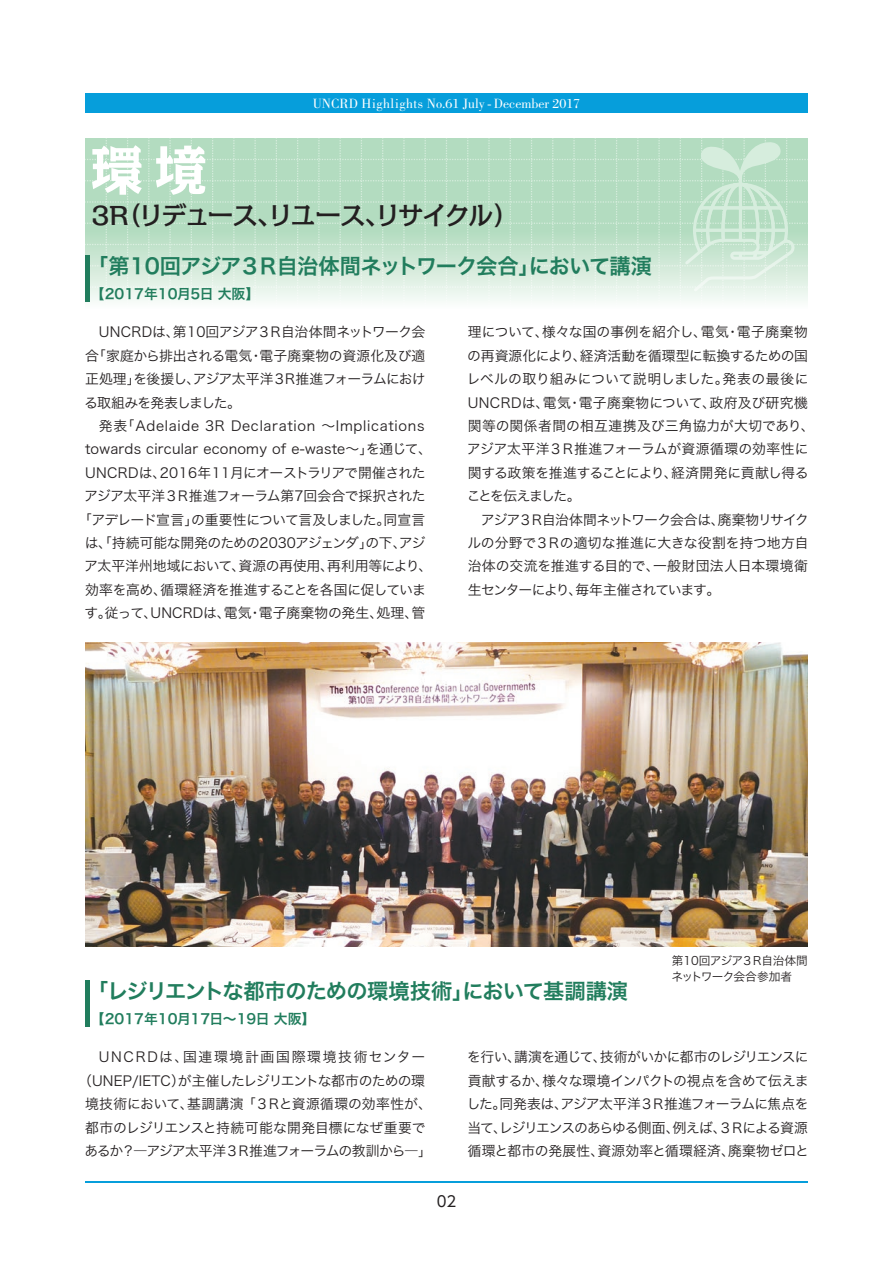
<style>
.page{position:relative;width:893px;height:1263px;background:#fff}
.page>*{position:absolute;margin:0;border:0;box-sizing:border-box;transform-origin:0 0}
.t1{font:700 53.1px "Kakumin Pro";color:#fff}
.t2{font:500 25.5px "Kakumin Pro";letter-spacing:-.085em;color:#231f20}
.t3{font:21.3px "Hira Kaku Pro N W6";letter-spacing:-.045em;color:#217d5d}
.t4{font:14.85px "UD Shin Go Pro";color:#231f20}
.t5{font:13.8px/23.4px "Hira Kaku Pro N W3";letter-spacing:-.005em;color:#231f20;text-align:justify}
.t6{font:13.8px "Hira Kaku Pro N W3";letter-spacing:.015em;color:#231f20}
.t7{font:13.8px "Hira Kaku Pro N W3";letter-spacing:-.035em;color:#231f20}
.t8{font:13.8px "Hira Kaku Pro N W3";letter-spacing:.05em;color:#231f20}
.t9{font:13.8px "Bodoni";color:#fff}
.t10{font:13.8px "Hira Kaku Pro N W6";color:#217d5d}
.t11{font:13.8px "Hira Kaku Pro N W3";letter-spacing:-.03em;color:#231f20}
.t12{font:13.8px "Hira Kaku Pro N W3";letter-spacing:-.05em;color:#231f20}
.t13{font:13.8px "Hira Kaku Pro N W3";letter-spacing:-.075em;color:#231f20}
.t14{font:13.8px "Hira Kaku Pro N W3";letter-spacing:-.04em;color:#231f20}
.t15{font:13.8px "Hira Kaku Pro N W3";letter-spacing:.125em;color:#231f20}
.t16{font:11.7px/15.9px "Hira Kaku Pro N W3";letter-spacing:-.055em;color:#231f20}
</style>
<div class="page">
<svg style="left:85px;top:138px;width:723px;height:164px;background:#c3e3cd"></svg>
<img style="left:85px;top:642px;width:723px;height:304px">
<hr style="left:85px;top:255px;width:4px;height:47px;background:#217d5d">
<hr style="left:85px;top:980px;width:4px;height:47px;background:#217d5d">
<div style="left:85px;top:94px;width:723px;height:19px;background:#069edb"></div>
<hr style="left:85px;top:1181px;width:723px;height:1px;background:#069edb">
<p class="t9" style="left:313px;top:96px;width:269px">UNCRD Highlights No.61 July - December 2017</p>
<h1 class="t1" style="left:90px;top:128px;width:118px">環境</h1>
<h2 class="t2" style="left:91px;top:195px;width:429px">3R（リデュース、リユース、リサイクル）</h2>
<h3 class="t3" style="left:87px;top:247px;width:566px">「第10回アジア３Ｒ自治体間ネットワーク会合」において講演</h3>
<p class="t10" style="left:91px;top:282px;width:170px">【2017年10月5日 大阪】</p>
<p class="t5" style="left:84px;top:320px;width:343px;text-indent:15px">UNCRDは、第10回アジア３Ｒ自治体間ネットワーク会合「家庭から排出される電気・電子廃棄物の資源化及び適正処理」を後援し、アジア太平洋３R推進フォーラムにおける取組みを発表しました。</p>
<p class="t8" style="left:99px;top:413px;width:327px">発表「Adelaide 3R Declaration ～Implications</p>
<p class="t6" style="left:85px;top:437px;width:348px">towards circular economy of e-waste～」を通じて、</p>
<p class="t5" style="left:85px;top:460px;width:342px">UNCRDは、2016年11月にオーストラリアで開催された</p>
<p class="t14" style="left:84px;top:484px;width:343px">アジア太平洋３Ｒ推進フォーラム第7回会合で採択された</p>
<p class="t12" style="left:78px;top:507px;width:349px">「アデレード宣言」の重要性について言及しました。同宣言</p>
<p class="t11" style="left:85px;top:530px;width:342px">は、「持続可能な開発のための2030アジェンダ」の下、アジ</p>
<p class="t5" style="left:84px;top:553px;width:349px">ア太平洋州地域において、資源の再使用、再利用等により、</p>
<p class="t7" style="left:85px;top:577px;width:342px">効率を高め、循環経済を推進することを各国に促していま</p>
<p class="t5" style="left:84px;top:600px;width:342px">す。従って、UNCRDは、電気・電子廃棄物の発生、処理、管</p>
<p class="t5" style="left:467px;top:320px;width:350px;text-align:left">理について、様々な国の事例を紹介し、電気・電子廃棄物の再資源化により、経済活動を循環型に転換するための国レベルの取り組みについて説明しました。発表の最後に<br>UNCRDは、電気・電子廃棄物について、政府及び研究機関等の関係者間の相互連携及び三角協力が大切であり、アジア太平洋３Ｒ推進フォーラムが資源循環の効率性に関する政策を推進することにより、経済開発に貢献し得ることを伝えました。</p>
<p class="t5" style="left:467px;top:507px;width:343px;text-indent:13px">アジア３Ｒ自治体間ネットワーク会合は、廃棄物リサイクルの分野で３Ｒの適切な推進に大きな役割を持つ地方自治体の交流を推進する目的で、一般財団法人日本環境衛生センターにより、毎年主催されています。</p>
<h3 class="t3" style="left:87px;top:972px;width:542px">「レジリエントな都市のための環境技術」において基調講演</h3>
<p class="t10" style="left:91px;top:1007px;width:226px">【2017年10月17日～19日 大阪】</p>
<p class="t16" style="left:671px;top:952px;width:138px">第10回アジア３Ｒ自治体間ネットワーク会合参加者</p>
<p class="t15" style="left:99px;top:1045px;width:328px">UNCRDは、国連環境計画国際環境技術センター</p>
<p class="t7" style="left:78px;top:1068px;width:348px">（UNEP/IETC）が主催したレジリエントな都市のための環</p>
<p class="t6" style="left:85px;top:1092px;width:349px">境技術において、基調講演 「３Ｒと資源循環の効率性が、</p>
<p class="t5" style="left:85px;top:1115px;width:342px">都市のレジリエンスと持続可能な開発目標になぜ重要で</p>
<p class="t13" style="left:85px;top:1138px;width:349px">あるか？―アジア太平洋３Ｒ推進フォーラムの教訓から―」</p>
<p class="t5" style="left:467px;top:1044px;width:344px">を行い、講演を通じて、技術がいかに都市のレジリエンスに貢献するか、様々な環境インパクトの視点を含めて伝えました。同発表は、アジア太平洋３Ｒ推進フォーラムに焦点を当て、レジリエンスのあらゆる側面、例えば、３Ｒによる資源循環と都市の発展性、資源効率と循環経済、廃棄物ゼロと</p>
<p class="t4" style="left:437px;top:1189px;width:21px">02</p>
</div>
